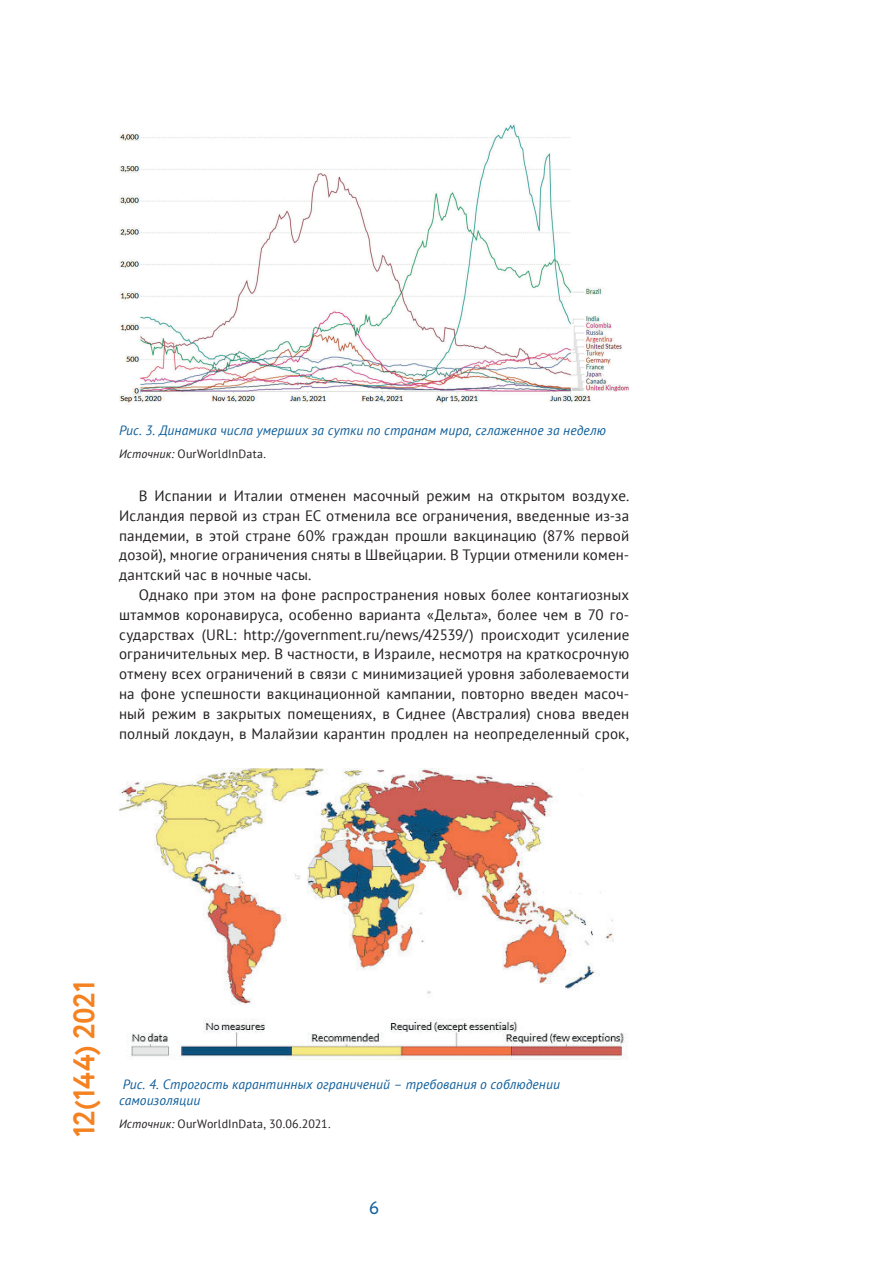
<style>
.page{position:relative;width:893px;height:1263px;background:#fff}
.page>*{position:absolute;margin:0;border:0;box-sizing:border-box;transform-origin:0 0}
.t1{font:700 30px "Circe";letter-spacing:-.01em;color:#f58220}
.t2{font:18px "Circe";color:#0f5e9a}
.t3{font:15px/19.8px "PT Sans";letter-spacing:.01em;color:#231f20;text-align:justify}
.t4{font:italic 13.5px/16.2px "PT Sans";letter-spacing:.005em;color:#0f5e9a}
.t5{font:12px "PT Sans";letter-spacing:.015em;color:#231f20}
.s1{font-style:italic}
</style>
<div class="page">
<img style="left:119px;top:124px;width:510px;height:281px">
<img style="left:119px;top:769px;width:508px;height:291px">
<p class="t4" style="left:119px;top:422px;width:488px">Рис. 3. Динамика числа умерших за сутки по странам мира, сглаженное за неделю</p>
<p class="t5" style="left:119px;top:446px;width:148px"><span class="s1">Источник:</span> OurWorldInData.</p>
<p class="t3" style="left:119px;top:485px;width:512px;text-indent:20px">В Испании и Италии отменен масочный режим на открытом воздухе.<br>Исландия первой из стран ЕС отменила все ограничения, введенные из-за пандемии, в этой стране 60% граждан прошли вакцинацию (87% первой дозой), многие ограничения сняты в Швейцарии. В Турции отменили комен&shy;дантский час в ночные часы.</p>
<p class="t3" style="left:119px;top:584px;width:512px;text-indent:20px">Однако при этом на фоне распространения новых более контагиозных штаммов коронавируса, особенно варианта «Дельта», более чем в 70 го&shy;сударствах (URL: http://government.ru/news/42539/) происходит усиление ограничительных мер. В частности, в Израиле, несмотря на краткосрочную отмену всех ограничений в связи с минимизацией уровня заболеваемости на фоне успешности вакцинационной кампании, повторно введен масоч&shy;ный режим в закрытых помещениях, в Сиднее (Австралия) снова введен полный локдаун, в Малайзии карантин продлен на неопределенный срок,</p>
<h1 class="t1" style="left:64px;top:1137px;width:158px;rotate:-90deg">12(144) 2021</h1>
<p class="t4" style="left:119px;top:1076px;width:442px">Рис. 4. Строгость карантинных ограничений – требования о соблюдении самоизоляции</p>
<p class="t5" style="left:119px;top:1116px;width:213px"><span class="s1">Источник:</span> OurWorldInData, 30.06.2021.</p>
<p class="t2" style="left:369px;top:1196px;width:11px">6</p>
</div>
